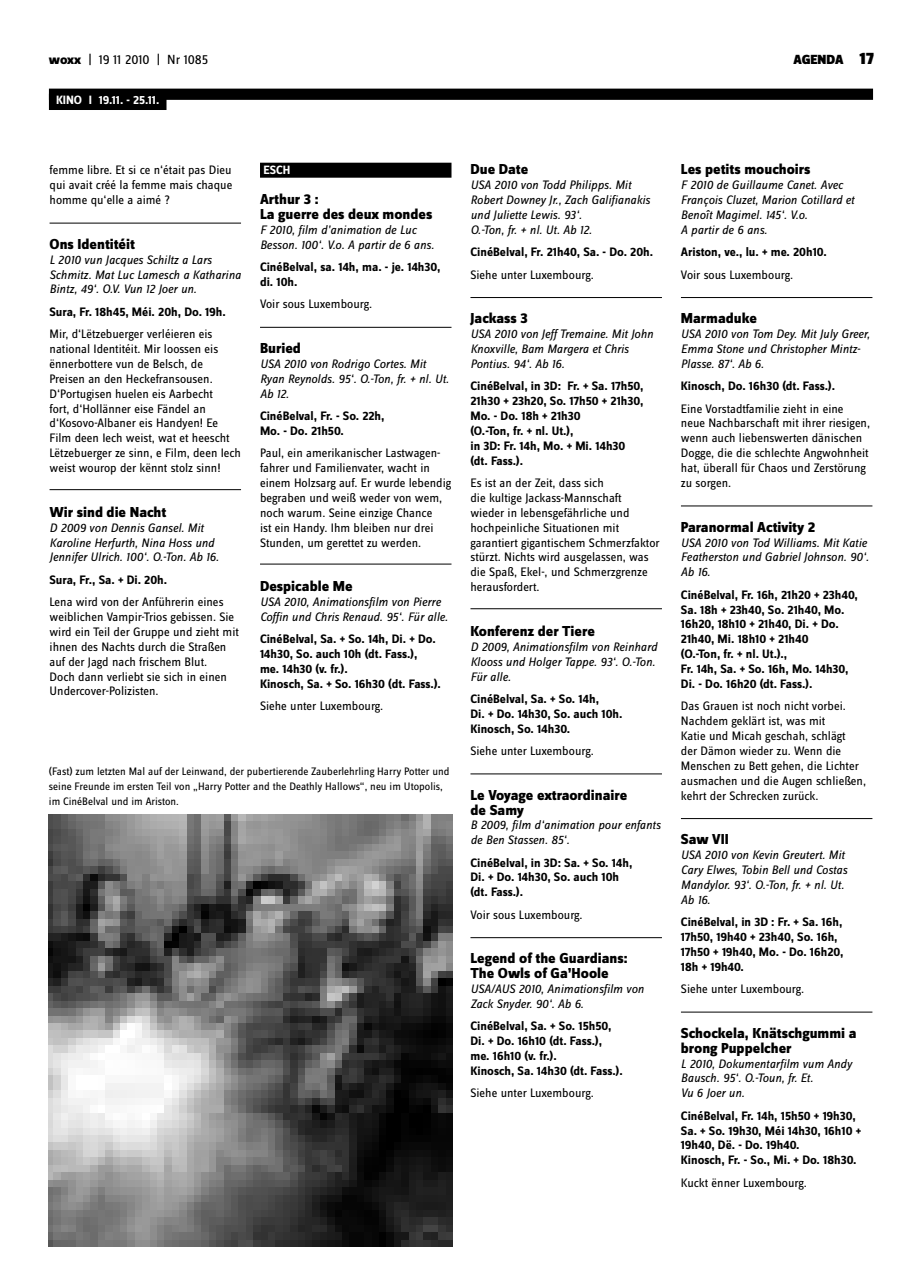
<style>
.page{position:relative;width:922px;height:1276px;background:#fff}
.page>*{position:absolute;margin:0;border:0;box-sizing:border-box;transform-origin:0 0}
.t1{font:800 15px/14.9px "Zine Sans Dis";color:#000}
.t2{font:13.75px "Zine Sans Dis";color:#000}
.t3{font:900 13.75px "Zine Sans Dis";color:#000}
.t4{font:12.75px/14.9px "Zine Sans Dis";color:#000}
.t5{font:italic 12.75px/14.9px "Zine Sans Dis";color:#000}
.t6{font:700 12.75px/14.9px "Zine Sans Dis";color:#000}
.t7{font:700 12.5px "Zine Sans Dis";color:#fff}
.t8{font:11.25px/14.9px "Zine Sans Dis";color:#000}
.s1{font-weight:800}
.s2{font-size:17.5px}
</style>
<div class="page">
<div style="left:49px;top:89px;width:823px;height:11px;background:#000"></div>
<div style="left:49px;top:94px;width:117px;height:16px;background:#000"></div>
<hr style="left:50px;top:223px;width:191px;height:1px;background:#000">
<hr style="left:50px;top:489px;width:191px;height:1px;background:#000">
<div style="left:260px;top:163px;width:191px;height:15px;background:#000"></div>
<hr style="left:260px;top:327px;width:191px;height:1px;background:#000">
<hr style="left:260px;top:564px;width:191px;height:1px;background:#000">
<hr style="left:470px;top:297px;width:191px;height:1px;background:#000">
<hr style="left:470px;top:608px;width:191px;height:1px;background:#000">
<hr style="left:470px;top:773px;width:191px;height:1px;background:#000">
<hr style="left:470px;top:937px;width:191px;height:1px;background:#000">
<hr style="left:680px;top:297px;width:192px;height:1px;background:#000">
<hr style="left:680px;top:506px;width:192px;height:1px;background:#000">
<hr style="left:680px;top:818px;width:192px;height:1px;background:#000">
<hr style="left:680px;top:1012px;width:192px;height:1px;background:#000">
<img style="left:49px;top:814px;width:403px;height:432px">
<p class="t2" style="left:49px;top:53px;width:161px"><span class="s1">woxx</span> | 19 11 2010 | Nr 1085</p>
<p class="t3" style="left:793px;top:53px;width:82px">AGENDA <span class="s2">17</span></p>
<p class="t7" style="left:56px;top:93px;width:105px">KINO I 19.11. - 25.11.</p>
<p class="t4" style="left:50px;top:163px;width:184px;text-align:justify">femme libre. Et si ce n‘était pas Dieu qui avait créé la femme mais chaque homme qu‘elle a aimé ?</p>
<p class="t1" style="left:50px;top:237px;width:87px">Ons Identitéit</p>
<p class="t5" style="left:50px;top:252px;width:193px">L 2010 vun Jacques Schiltz a Lars<br>Schmitz. Mat Luc Lamesch a Katharina<br>Bintz, 49‘. O.V. Vun 12 Joer un.</p>
<p class="t6" style="left:50px;top:305px;width:178px">Sura, Fr. 18h45, Méi. 20h, Do. 19h.</p>
<p class="t4" style="left:50px;top:327px;width:193px">Mir, d‘Lëtzebuerger verléieren eis national Identitéit. Mir loossen eis ënnerbottere vun de Belsch, de Preisen an den Heckefransousen.<br>D‘Portugisen huelen eis Aarbecht<br>fort, d‘Hollänner eise Fändel an d‘Kosovo-Albaner eis Handyen! Ee Film deen Iech weist, wat et heescht Lëtzebuerger ze sinn, e Film, deen Iech weist wourop der kënnt stolz sinn!</p>
<p class="t1" style="left:50px;top:505px;width:118px">Wir sind die Nacht</p>
<p class="t5" style="left:50px;top:520px;width:171px">D 2009 von Dennis Gansel. Mit<br>Karoline Herfurth, Nina Hoss und<br>Jennifer Ulrich. 100‘. O.-Ton. Ab 16.</p>
<p class="t6" style="left:50px;top:573px;width:119px">Sura, Fr., Sa. + Di. 20h.</p>
<p class="t4" style="left:50px;top:595px;width:191px">Lena wird von der Anführerin eines weiblichen Vampir-Trios gebissen. Sie wird ein Teil der Gruppe und zieht mit ihnen des Nachts durch die Straßen auf der Jagd nach frischem Blut.<br>Doch dann verliebt sie sich in einen Undercover-Polizisten.</p>
<p class="t7" style="left:263px;top:164px;width:28px">Esc h</p>
<p class="t1" style="left:260px;top:193px;width:174px">Arthur 3 :<br>La guerre des deux mondes</p>
<p class="t5" style="left:260px;top:222px;width:175px">F 2010, film d’animation de Luc<br>Besson. 100‘. V.o. A partir de 6 ans.</p>
<p class="t6" style="left:260px;top:260px;width:182px">CinéBelval, sa. 14h, ma. - je. 14h30, di. 10h.</p>
<p class="t4" style="left:260px;top:297px;width:114px">Voir sous Luxembourg.</p>
<p class="t1" style="left:260px;top:341px;width:42px">Buried</p>
<p class="t5" style="left:260px;top:356px;width:190px">USA 2010 von Rodrigo Cortes. Mit<br>Ryan Reynolds. 95‘. O.-Ton, fr. + nl. Ut.<br>Ab 12.</p>
<p class="t6" style="left:260px;top:409px;width:126px">CinéBelval, Fr. - So. 22h,<br>Mo. - Do. 21h50.</p>
<p class="t4" style="left:260px;top:446px;width:192px">Paul, ein amerikanischer Lastwagen&shy;fahrer und Familienvater, wacht in einem Holzsarg auf. Er wurde lebendig begraben und weiß weder von wem, noch warum. Seine einzige Chance<br>ist ein Handy. Ihm bleiben nur drei Stunden, um gerettet zu werden.</p>
<p class="t1" style="left:260px;top:580px;width:94px">Despicable Me</p>
<p class="t5" style="left:260px;top:594px;width:189px">USA 2010, Animationsfilm von Pierre<br>Coffin und Chris Renaud. 95‘. Für alle.</p>
<p class="t6" style="left:260px;top:632px;width:182px">CinéBelval, Sa. + So. 14h, Di. + Do.<br>14h30, So. auch 10h (dt. Fass.),<br>me. 14h30 (v. fr.).<br>Kinosch, Sa. + So. 16h30 (dt. Fass.).</p>
<p class="t4" style="left:260px;top:699px;width:125px">Siehe unter Luxembourg.</p>
<p class="t8" style="left:49px;top:765px;width:402px">(Fast) zum letzten Mal auf der Leinwand, der pubertierende Zauberlehrling Harry Potter und seine Freunde im ersten Teil von „Harry Potter and the Deathly Hallows“, neu im Utopolis, im CinéBelval und im Ariston.</p>
<p class="t1" style="left:470px;top:163px;width:59px">Due Date</p>
<p class="t5" style="left:470px;top:178px;width:181px">USA 2010 von Todd Philipps. Mit<br>Robert Downey Jr., Zach Galifianakis und Juliette Lewis. 93‘.<br>O.-Ton, fr. + nl. Ut. Ab 12.</p>
<p class="t6" style="left:470px;top:245px;width:184px">CinéBelval, Fr. 21h40, Sa. - Do. 20h.</p>
<p class="t4" style="left:470px;top:268px;width:125px">Siehe unter Luxembourg.</p>
<p class="t1" style="left:470px;top:312px;width:59px">Jackass 3</p>
<p class="t5" style="left:470px;top:327px;width:184px">USA 2010 von Jeff Tremaine. Mit John<br>Knoxville, Bam Margera et Chris<br>Pontius. 94‘. Ab 16.</p>
<p class="t6" style="left:470px;top:379px;width:174px">CinéBelval, in 3D: Fr. + Sa. 17h50,<br>21h30 + 23h20, So. 17h50 + 21h30,<br>Mo. - Do. 18h + 21h30<br>(O.-Ton, fr. + nl. Ut.),<br>in 3D: Fr. 14h, Mo. + Mi. 14h30 (dt. Fass.).</p>
<p class="t4" style="left:470px;top:476px;width:191px">Es ist an der Zeit, dass sich<br>die kultige Jackass-Mannschaft<br>wieder in lebensgefährliche und hochpeinliche Situationen mit garantiert gigantischem Schmerzfaktor stürzt. Nichts wird ausgelassen, was die Spaß, Ekel-, und Schmerzgrenze herausfordert.</p>
<p class="t1" style="left:470px;top:624px;width:126px">Konferenz der Tiere</p>
<p class="t5" style="left:470px;top:639px;width:188px">D 2009, Animationsfilm von Reinhard<br>Klooss und Holger Tappe. 93‘. O.-Ton.<br>Für alle.</p>
<p class="t6" style="left:470px;top:692px;width:153px">CinéBelval, Sa. + So. 14h,<br>Di. + Do. 14h30, So. auch 10h.<br>Kinosch, So. 14h30.</p>
<p class="t4" style="left:470px;top:744px;width:125px">Siehe unter Luxembourg.</p>
<p class="t1" style="left:470px;top:788px;width:158px">Le Voyage extraordinaire de Samy</p>
<p class="t5" style="left:470px;top:818px;width:191px">B 2009, film d‘animation pour enfants de Ben Stassen. 85‘.</p>
<p class="t6" style="left:470px;top:855px;width:163px">CinéBelval, in 3D: Sa. + So. 14h,<br>Di. + Do. 14h30, So. auch 10h (dt. Fass.).</p>
<p class="t4" style="left:470px;top:908px;width:114px">Voir sous Luxembourg.</p>
<p class="t1" style="left:470px;top:952px;width:158px">Legend of the Guardians:<br>The Owls of Ga’Hoole</p>
<p class="t5" style="left:470px;top:981px;width:175px">USA/AUS 2010, Animationsfilm von<br>Zack Snyder. 90‘. Ab 6.</p>
<p class="t6" style="left:470px;top:1019px;width:154px">CinéBelval, Sa. + So. 15h50,<br>Di. + Do. 16h10 (dt. Fass.), me. 16h10 (v. fr.).<br>Kinosch, Sa. 14h30 (dt. Fass.).</p>
<p class="t4" style="left:470px;top:1086px;width:125px">Siehe unter Luxembourg.</p>
<p class="t1" style="left:680px;top:163px;width:131px">Les petits mouchoirs</p>
<p class="t5" style="left:680px;top:178px;width:175px">F 2010 de Guillaume Canet. Avec<br>François Cluzet, Marion Cotillard et<br>Benoît Magimel. 145‘. V.o.<br>A partir de 6 ans.</p>
<p class="t6" style="left:680px;top:245px;width:147px">Ariston, ve., lu. + me. 20h10.</p>
<p class="t4" style="left:680px;top:268px;width:114px">Voir sous Luxembourg.</p>
<p class="t1" style="left:680px;top:312px;width:78px">Marmaduke</p>
<p class="t5" style="left:680px;top:327px;width:190px">USA 2010 von Tom Dey. Mit July Greer,<br>Emma Stone und Christopher Mintz-<br>Plasse. 87‘. Ab 6.</p>
<p class="t6" style="left:680px;top:379px;width:156px">Kinosch, Do. 16h30 (dt. Fass.).</p>
<p class="t4" style="left:680px;top:402px;width:191px">Eine Vorstadtfamilie zieht in eine neue Nachbarschaft mit ihrer riesigen, wenn auch liebenswerten dänischen<br>Dogge, die die schlechte Angwohnheit hat, überall für Chaos und Zerstörung zu sorgen.</p>
<p class="t1" style="left:680px;top:520px;width:136px">Paranormal Activity 2</p>
<p class="t5" style="left:680px;top:535px;width:189px">USA 2010 von Tod Williams. Mit Katie<br>Featherston und Gabriel Johnson. 90‘.<br>Ab 16.</p>
<p class="t6" style="left:680px;top:588px;width:178px">CinéBelval, Fr. 16h, 21h20 + 23h40,<br>Sa. 18h + 23h40, So. 21h40, Mo.<br>16h20, 18h10 + 21h40, Di. + Do.<br>21h40, Mi. 18h10 + 21h40<br>(O.-Ton, fr. + nl. Ut.).,<br>Fr. 14h, Sa. + So. 16h, Mo. 14h30,<br>Di. - Do. 16h20 (dt. Fass.).</p>
<p class="t4" style="left:680px;top:699px;width:187px">Das Grauen ist noch nicht vorbei.<br>Nachdem geklärt ist, was mit<br>Katie und Micah geschah, schlägt<br>der Dämon wieder zu. Wenn die<br>Menschen zu Bett gehen, die Lichter ausmachen und die Augen schließen, kehrt der Schrecken zurück.</p>
<p class="t1" style="left:680px;top:833px;width:49px">Saw VII</p>
<p class="t5" style="left:680px;top:847px;width:168px">USA 2010 von Kevin Greutert. Mit<br>Cary Elwes, Tobin Bell und Costas<br>Mandylor. 93‘. O.-Ton, fr. + nl. Ut.<br>Ab 16.</p>
<p class="t6" style="left:680px;top:915px;width:164px">CinéBelval, in 3D : Fr. + Sa. 16h,<br>17h50, 19h40 + 23h40, So. 16h,<br>17h50 + 19h40, Mo. - Do. 16h20,<br>18h + 19h40.</p>
<p class="t4" style="left:680px;top:982px;width:125px">Siehe unter Luxembourg.</p>
<p class="t1" style="left:680px;top:1026px;width:177px">Schockela, Knätschgummi a brong Puppelcher</p>
<p class="t5" style="left:680px;top:1056px;width:173px">L 2010, Dokumentarfilm vum Andy<br>Bausch. 95‘. O.-Toun, fr. Et.<br>Vu 6 Joer un.</p>
<p class="t6" style="left:680px;top:1108px;width:182px">CinéBelval, Fr. 14h, 15h50 + 19h30,<br>Sa. + So. 19h30, Méi 14h30, 16h10 +<br>19h40, Dë. - Do. 19h40.<br>Kinosch, Fr. - So., Mi. + Do. 18h30.</p>
<p class="t4" style="left:680px;top:1175px;width:127px">Kuckt ënner Luxembourg.</p>
</div>
